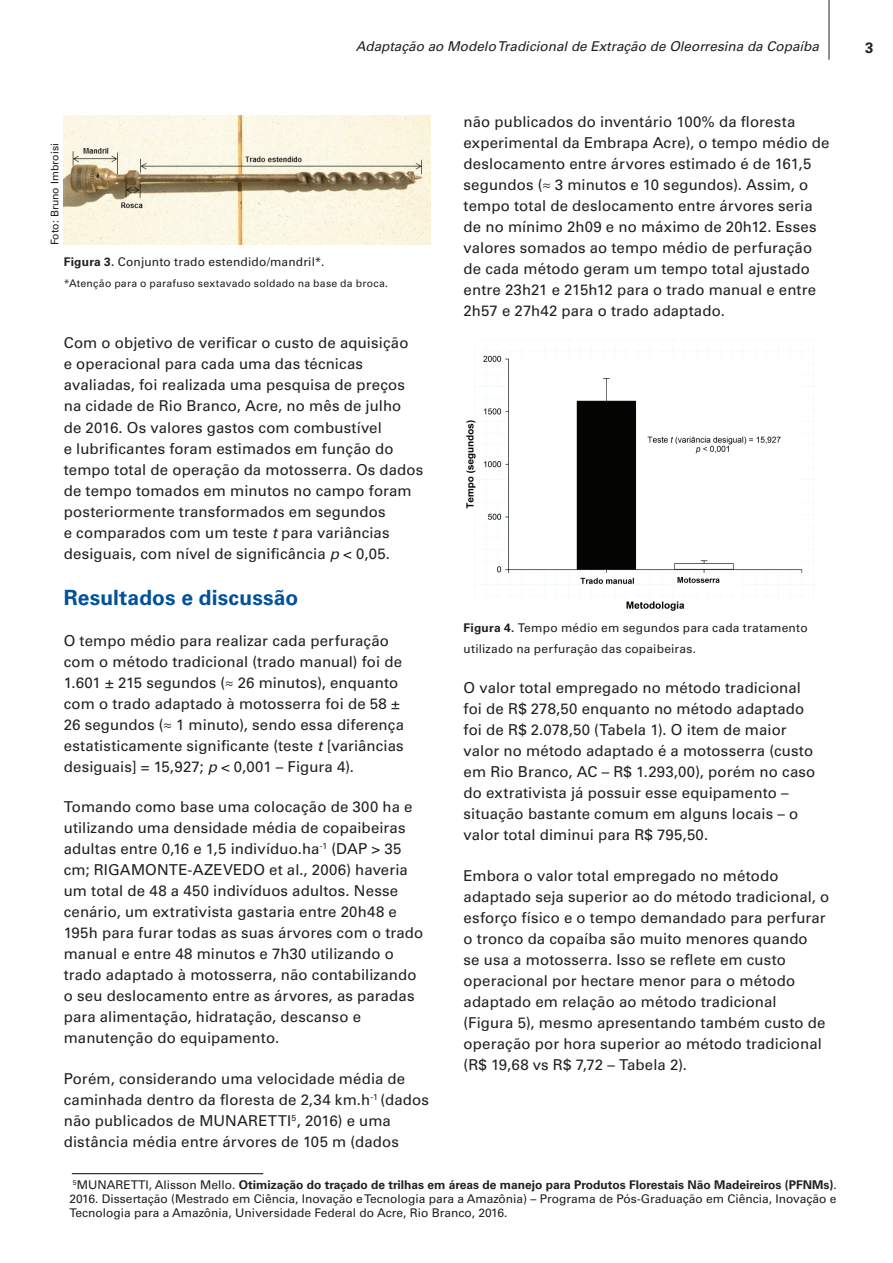
<style>
.page{position:relative;width:893px;height:1263px;background:#fff}
.page>*{position:absolute;margin:0;border:0;box-sizing:border-box;transform-origin:0 0}
.t1{font:700 21px "Univers LT Std";letter-spacing:.005em;color:#01519b}
.t2{font:15px/21px "Univers LT Std";letter-spacing:.005em;color:#231f20}
.t3{font:700 15px "Univers LT Std";color:#231f20}
.t4{font:italic 13.5px "Univers LT Std";color:#231f20}
.t5{font:12px/14.4px "Univers LT Std";letter-spacing:.015em;color:#231f20}
.t6{font:10.5px "Univers LT Std";letter-spacing:.02em;color:#231f20}
.t7{font:10.5px "Univers LT Std";color:#231f20}
.s1{font-weight:700}
.s2{font-style:italic}
</style>
<div class="page">
<hr style="left:829px;top:0;width:1px;height:60px;background:#231f20">
<img style="left:64px;top:116px;width:366px;height:129px">
<hr style="left:72px;top:1173px;width:191px;height:1px;background:#040503">
<img style="left:466px;top:351px;width:352px;height:260px">
<p class="t4" style="left:356px;top:39px;width:465px">Adaptação ao Modelo Tradicional de Extração de Oleorresina da Copaíba</p>
<p class="t3" style="left:865px;top:39px;width:10px">3</p>
<p class="t7" style="left:49px;top:245px;width:103px;rotate:-90deg">Foto: Bruno Imbroisi</p>
<p class="t5" style="left:64px;top:254px;width:262px"><span class="s1">Figura 3.</span> Conjunto trado estendido/mandril*.</p>
<p class="t6" style="left:64px;top:277px;width:326px">*Atenção para o parafuso sextavado soldado na base da broca.</p>
<p class="t2" style="left:64px;top:333px;width:361px">Com o objetivo de verificar o custo de aquisição<br>e operacional para cada uma das técnicas avaliadas, foi realizada uma pesquisa de preços na cidade de Rio Branco, Acre, no mês de julho<br>de 2016. Os valores gastos com combustível<br>e lubrificantes foram estimados em função do tempo total de operação da motosserra. Os dados de tempo tomados em minutos no campo foram posteriormente transformados em segundos<br>e comparados com um teste <span class="s2">t</span> para variâncias desiguais, com nível de significância <span class="s2">p</span> &lt; 0,05.</p>
<h1 class="t1" style="left:64px;top:585px;width:236px">Resultados e discussão</h1>
<p class="t2" style="left:64px;top:630px;width:342px">O tempo médio para realizar cada perfuração com o método tradicional (trado manual) foi de 1.601 ± 215 segundos (≈ 26 minutos), enquanto com o trado adaptado à motosserra foi de 58 ± 26 segundos (≈ 1 minuto), sendo essa diferença estatisticamente significante (teste <span class="s2">t</span> [variâncias desiguais] = 15,927; <span class="s2">p</span> &lt; 0,001 – Figura 4).</p>
<p class="t2" style="left:64px;top:796px;width:361px">Tomando como base uma colocação de 300 ha e utilizando uma densidade média de copaibeiras adultas entre 0,16 e 1,5 indivíduo.ha<sup>-1</sup> (DAP &gt; 35 cm; RIGAMONTE-AZEVEDO et al., 2006) haveria um total de 48 a 450 indivíduos adultos. Nesse cenário, um extrativista gastaria entre 20h48 e 195h para furar todas as suas árvores com o trado manual e entre 48 minutos e 7h30 utilizando o trado adaptado à motosserra, não contabilizando o seu deslocamento entre as árvores, as paradas para alimentação, hidratação, descanso e manutenção do equipamento.</p>
<p class="t2" style="left:64px;top:1068px;width:367px">Porém, considerando uma velocidade média de caminhada dentro da floresta de 2,34 km.h<sup>-1</sup> (dados não publicados de MUNARETTI<sup>5</sup>, 2016) e uma distância média entre árvores de 105 m (dados</p>
<p class="t2" style="left:464px;top:111px;width:367px">não publicados do inventário 100% da floresta experimental da Embrapa Acre), o tempo médio de deslocamento entre árvores estimado é de 161,5 segundos (≈ 3 minutos e 10 segundos). Assim, o tempo total de deslocamento entre árvores seria de no mínimo 2h09 e no máximo de 20h12. Esses valores somados ao tempo médio de perfuração de cada método geram um tempo total ajustado entre 23h21 e 215h12 para o trado manual e entre 2h57 e 27h42 para o trado adaptado.</p>
<p class="t5" style="left:464px;top:617px;width:346px;line-height:21px"><span class="s1">Figura 4.</span> Tempo médio em segundos para cada tratamento utilizado na perfuração das copaibeiras.</p>
<p class="t2" style="left:464px;top:677px;width:353px">O valor total empregado no método tradicional foi de R$ 278,50 enquanto no método adaptado foi de R$ 2.078,50 (Tabela 1). O item de maior valor no método adaptado é a motosserra (custo em Rio Branco, AC – R$ 1.293,00), porém no caso do extrativista já possuir esse equipamento – situação bastante comum em alguns locais – o valor total diminui para R$ 795,50.</p>
<p class="t2" style="left:464px;top:865px;width:367px">Embora o valor total empregado no método adaptado seja superior ao do método tradicional, o esforço físico e o tempo demandado para perfurar o tronco da copaíba são muito menores quando<br>se usa a motosserra. Isso se reflete em custo operacional por hectare menor para o método adaptado em relação ao método tradicional (Figura 5), mesmo apresentando também custo de operação por hora superior ao método tradicional (R$ 19,68 vs R$ 7,72 – Tabela 2).</p>
<p class="t5" style="left:69px;top:1177px;width:769px;text-align:justify"><sup>5</sup>MUNARETTI, Alisson Mello. <span class="s1">Otimização do traçado de trilhas em áreas de manejo para Produtos Florestais Não Madeireiros (PFNMs)</span>.<br>2016. Dissertação (Mestrado em Ciência, Inovação e Tecnologia para a Amazônia) – Programa de Pós-Graduação em Ciência, Inovação e Tecnologia para a Amazônia, Universidade Federal do Acre, Rio Branco, 2016.</p>
</div>
